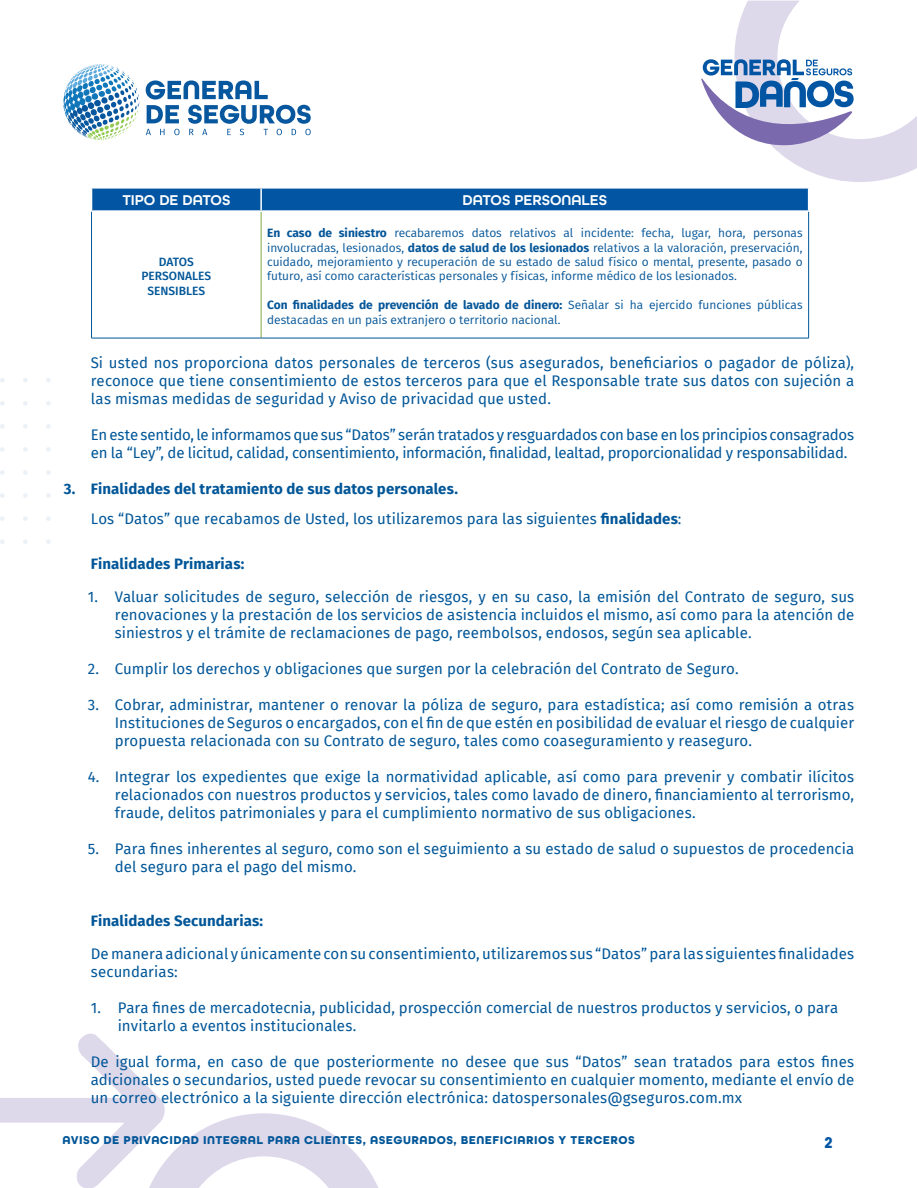
<style>
.page{position:relative;width:918px;height:1188px;background:#fff}
.page>*{position:absolute;margin:0;border:0;box-sizing:border-box;transform-origin:0 0}
.t1{font:700 16.5px "All Round Gothic";color:#0155a3}
.t2{font:15px/18px "Fira Sans";color:#015698;text-align:justify}
.t3{font:700 15px "Fira Sans";letter-spacing:.005em;color:#015698}
.t4{font:600 15px "All Round Gothic";color:#fff}
.t5{font:12px/14.4px "Fira Sans";color:#055698;text-align:justify}
.t6{font:700 12px "All Round Gothic";letter-spacing:.04em;color:#015698}
.t7{font:500 12px/14.4px "Fira Sans";color:#015698;text-align:center}
.s1{font-weight:700}
</style>
<div class="page">
<svg style="left:0;top:1034px;width:378px;height:154px"></svg>
<svg style="left:0;top:378px;width:51px;height:166px"></svg>
<svg style="left:701px;top:1px;width:216px;height:181px"></svg>
<svg style="left:146px;top:80px;width:165px;height:55px"></svg>
<svg style="left:63px;top:64px;width:77px;height:76px"></svg>
<svg style="left:92px;top:212px;width:716px;height:126px"></svg>
<div style="left:91px;top:188px;width:718px;height:22px;background:#0155a3"></div>
<hr style="left:261px;top:212px;width:1px;height:126px;background:#81a944">
<hr style="left:91px;top:212px;width:1px;height:126px;background:#015698">
<hr style="left:808px;top:212px;width:1px;height:126px;background:#015698">
<hr style="left:91px;top:338px;width:170px;height:1px;background:#015698">
<hr style="left:261px;top:338px;width:548px;height:1px;background:#015698">
<p class="t4" style="left:122px;top:191px;width:109px">TIPO DE DATOS</p>
<p class="t4" style="left:463px;top:191px;width:146px">DATOS PERSONALES</p>
<p class="t5" style="left:267px;top:226px;width:537px"><span class="s1">En caso de siniestro</span> recabaremos datos relativos al incidente: fecha, lugar, hora, personas involucradas, lesionados, <span class="s1">datos de salud de los lesionados</span> relativos a la valoración, preservación, cuidado, mejoramiento y recuperación de su estado de salud físico o mental, presente, pasado o futuro, así como características personales y físicas, informe médico de los lesionados.</p>
<p class="t5" style="left:267px;top:298px;width:537px"><span class="s1">Con finalidades de prevención de lavado de dinero:</span> Señalar si ha ejercido funciones públicas destacadas en un país extranjero o territorio nacional.</p>
<p class="t2" style="left:91px;top:354px;width:765px">Si usted nos proporciona datos personales de terceros (sus asegurados, beneficiarios o pagador de póliza), reconoce que tiene consentimiento de estos terceros para que el Responsable trate sus datos con sujeción a las mismas medidas de seguridad y Aviso de privacidad que usted.</p>
<p class="t2" style="left:91px;top:426px;width:765px">En este sentido, le informamos que sus “Datos” serán tratados y resguardados con base en los principios consagrados en la “Ley”, de licitud, calidad, consentimiento, información, finalidad, lealtad, proporcionalidad y responsabilidad.</p>
<p class="t2" style="left:91px;top:474px;width:592px;line-height:30px;text-indent:-27px"><span class="s1">3. Finalidades del tratamiento de sus datos personales.<br></span>Los “Datos” que recabamos de Usted, los utilizaremos para las siguientes <span class="s1">finalidades</span>:</p>
<p class="t3" style="left:91px;top:551px;width:155px">Finalidades Primarias:</p>
<p class="t2" style="left:115px;top:588px;width:741px;text-indent:-27px">1. Valuar solicitudes de seguro, selección de riesgos, y en su caso, la emisión del Contrato de seguro, sus renovaciones y la prestación de los servicios de asistencia incluidos el mismo, así como para la atención de siniestros y el trámite de reclamaciones de pago, reembolsos, endosos, según sea aplicable.</p>
<p class="t2" style="left:88px;top:660px;width:652px">2. Cumplir los derechos y obligaciones que surgen por la celebración del Contrato de Seguro.</p>
<p class="t2" style="left:115px;top:696px;width:741px;text-indent:-27px">3. Cobrar, administrar, mantener o renovar la póliza de seguro, para estadística; así como remisión a otras Instituciones de Seguros o encargados, con el fin de que estén en posibilidad de evaluar el riesgo de cualquier propuesta relacionada con su Contrato de seguro, tales como coaseguramiento y reaseguro.</p>
<p class="t2" style="left:115px;top:768px;width:741px;text-indent:-27px">4. Integrar los expedientes que exige la normatividad aplicable, así como para prevenir y combatir ilícitos relacionados con nuestros productos y servicios, tales como lavado de dinero, financiamiento al terrorismo, fraude, delitos patrimoniales y para el cumplimiento normativo de sus obligaciones.</p>
<p class="t2" style="left:115px;top:840px;width:741px;text-indent:-27px">5. Para fines inherentes al seguro, como son el seguimiento a su estado de salud o supuestos de procedencia del seguro para el pago del mismo.</p>
<p class="t3" style="left:91px;top:908px;width:174px">Finalidades Secundarias:</p>
<p class="t2" style="left:91px;top:945px;width:765px">De manera adicional y únicamente con su consentimiento, utilizaremos sus “Datos” para las siguientes finalidades secundarias:</p>
<p class="t2" style="left:118px;top:999px;width:722px;text-indent:-27px">1. Para fines de mercadotecnia, publicidad, prospección comercial de nuestros productos y servicios, o para invitarlo a eventos institucionales.</p>
<p class="t2" style="left:91px;top:1053px;width:765px">De igual forma, en caso de que posteriormente no desee que sus “Datos” sean tratados para estos fines adicionales o secundarios, usted puede revocar su consentimiento en cualquier momento, mediante el envío de un correo electrónico a la siguiente dirección electrónica: datospersonales@gseguros.com.mx</p>
<p class="t7" style="left:141px;top:254px;width:71px">DATOS<br>PERSONALES<br>SENSIBLES</p>
<p class="t6" style="left:63px;top:1133px;width:574px">AVISO DE PRIVACIDAD INTEGRAL PARA CLIENTES, ASEGURADOS, BENEFICIARIOS Y TERCEROS</p>
<p class="t1" style="left:825px;top:1132px;width:10px">2</p>
</div>
